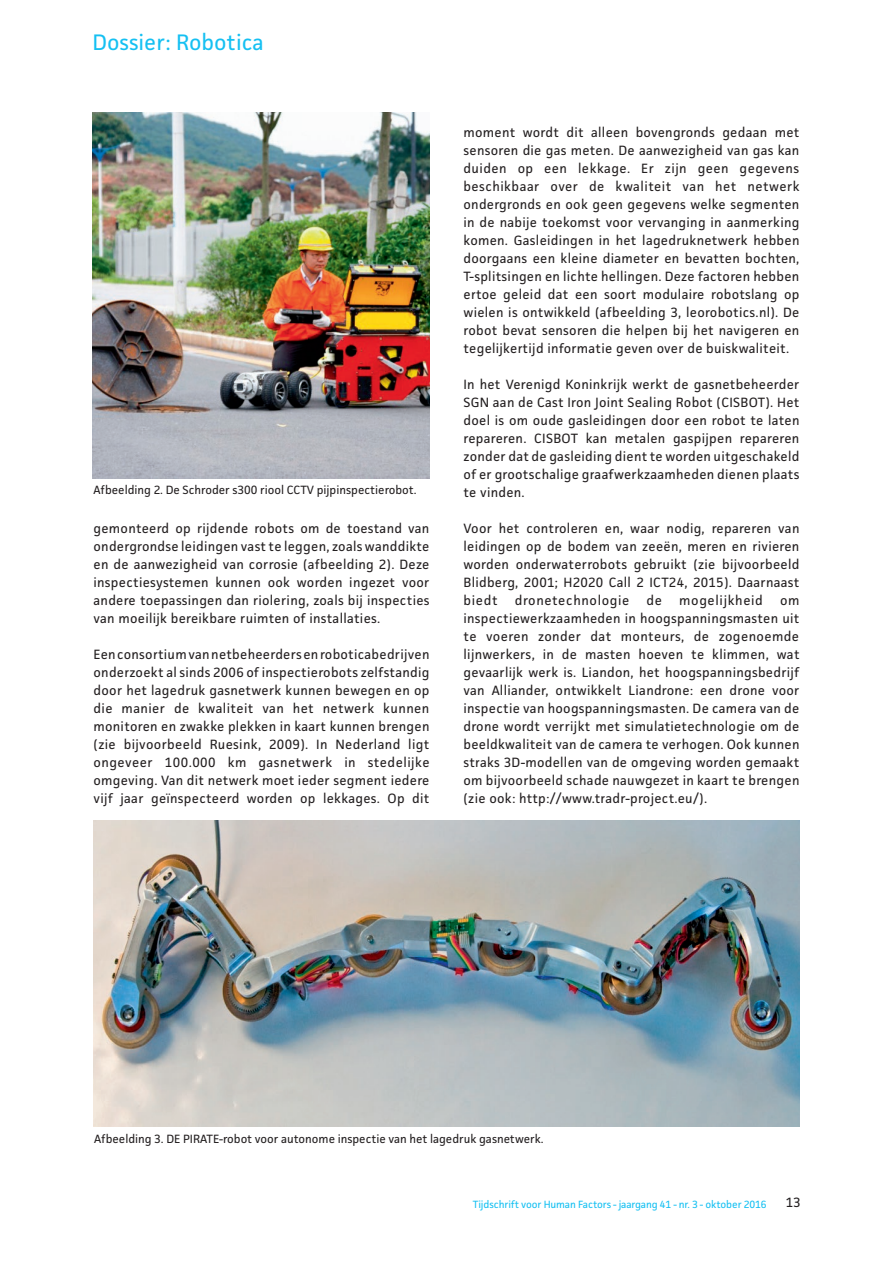
<style>
.page{position:relative;width:893px;height:1263px;background:#fff}
.page>*{position:absolute;margin:0;border:0;box-sizing:border-box;transform-origin:0 0}
.t1{font:22.5px "Facit";color:#15c0f2}
.t2{font:13.5px/18px "Facit";letter-spacing:.02em;color:#231f20;text-align:justify}
.t3{font:13.5px "Facit";letter-spacing:.045em;color:#231f20}
.t4{font:12px "Facit";color:#231f20}
.t5{font:10.5px "Facit";letter-spacing:-.01em;color:#15c0f2}
</style>
<div class="page">
<img style="left:93px;top:112px;width:336px;height:367px">
<img style="left:94px;top:821px;width:705px;height:306px">
<h1 class="t1" style="left:93px;top:28px;width:173px">Dossier: Robotica</h1>
<p class="t4" style="left:94px;top:483px;width:325px">Afbeelding 2. De Schroder s300 riool CCTV pijpinspectierobot.</p>
<p class="t2" style="left:94px;top:519px;width:337px">gemonteerd op rijdende robots om de toestand van ondergrondse leidingen vast te leggen, zoals wanddikte en de aanwezigheid van corrosie (afbeelding 2). Deze inspectiesystemen kunnen ook worden ingezet voor andere toepassingen dan riolering, zoals bij inspecties van moeilijk bereikbare ruimten of installaties.</p>
<p class="t2" style="left:94px;top:645px;width:338px">Een consortium van netbeheerders en roboticabedrijven onderzoekt al sinds 2006 of inspectierobots zelfstandig door het lagedruk gasnetwerk kunnen bewegen en op die manier de kwaliteit van het netwerk kunnen monitoren en zwakke plekken in kaart kunnen brengen (zie bijvoorbeeld Ruesink, 2009). In Nederland ligt ongeveer 100.000 km gasnetwerk in stedelijke omgeving. Van dit netwerk moet ieder segment iedere vijf jaar geïnspecteerd worden op lekkages. Op dit</p>
<p class="t2" style="left:463px;top:123px;width:338px">moment wordt dit alleen bovengronds gedaan met sensoren die gas meten. De aanwezigheid van gas kan duiden op een lekkage. Er zijn geen gegevens beschikbaar over de kwaliteit van het netwerk ondergronds en ook geen gegevens welke segmenten in de nabije toekomst voor vervanging in aanmerking komen. Gasleidingen in het lagedruknetwerk hebben doorgaans een kleine diameter en bevatten bochten, T-splitsingen en lichte hellingen. Deze factoren hebben ertoe geleid dat een soort modulaire robotslang op wielen is ontwikkeld (afbeelding 3, leorobotics.nl). De robot bevat sensoren die helpen bij het navigeren en tegelijkertijd informatie geven over de buiskwaliteit.</p>
<p class="t2" style="left:463px;top:375px;width:337px">In het Verenigd Koninkrijk werkt de gasnetbeheerder SGN aan de Cast Iron Joint Sealing Robot (CISBOT). Het doel is om oude gasleidingen door een robot te laten repareren. CISBOT kan metalen gaspijpen repareren zonder dat de gasleiding dient te worden uitgeschakeld of er grootschalige graafwerkzaamheden dienen plaats te vinden.</p>
<p class="t2" style="left:463px;top:519px;width:337px">Voor het controleren en, waar nodig, repareren van leidingen op de bodem van zeeën, meren en rivieren worden onderwaterrobots gebruikt (zie bijvoorbeeld Blidberg, 2001; H2020 Call 2 ICT24, 2015). Daarnaast biedt</p>
<p class="t3" style="left:515px;top:592px;width:116px">dronetechnologie</p>
<p class="t2" style="left:647px;top:591px;width:17px">de</p>
<p class="t3" style="left:679px;top:592px;width:85px">mogelijkheid</p>
<p class="t2" style="left:463px;top:591px;width:338px;text-indent:317px">om inspectiewerkzaamheden in hoogspanningsmasten uit te voeren zonder dat monteurs, de zogenoemde lijnwerkers, in de masten hoeven te klimmen, wat gevaarlijk werk is. Liandon, het hoogspanningsbedrijf van Alliander, ontwikkelt Liandrone: een drone voor inspectie van hoogspanningsmasten. De camera van de drone wordt verrijkt met simulatietechnologie om de beeldkwaliteit van de camera te verhogen. Ook kunnen straks 3D-modellen van de omgeving worden gemaakt om bijvoorbeeld schade nauwgezet in kaart te brengen (zie ook: http://www.tradr-project.eu/).</p>
<p class="t4" style="left:94px;top:1132px;width:451px">Afbeelding 3. DE PIRATE-robot voor autonome inspectie van het lagedruk gasnetwerk.</p>
<p class="t5" style="left:473px;top:1197px;width:295px">Tijdschrift voor Human Factors - jaargang 41 - nr. 3 - oktober 2016</p>
<p class="t2" style="left:786px;top:1193px;width:16px">13</p>
</div>
